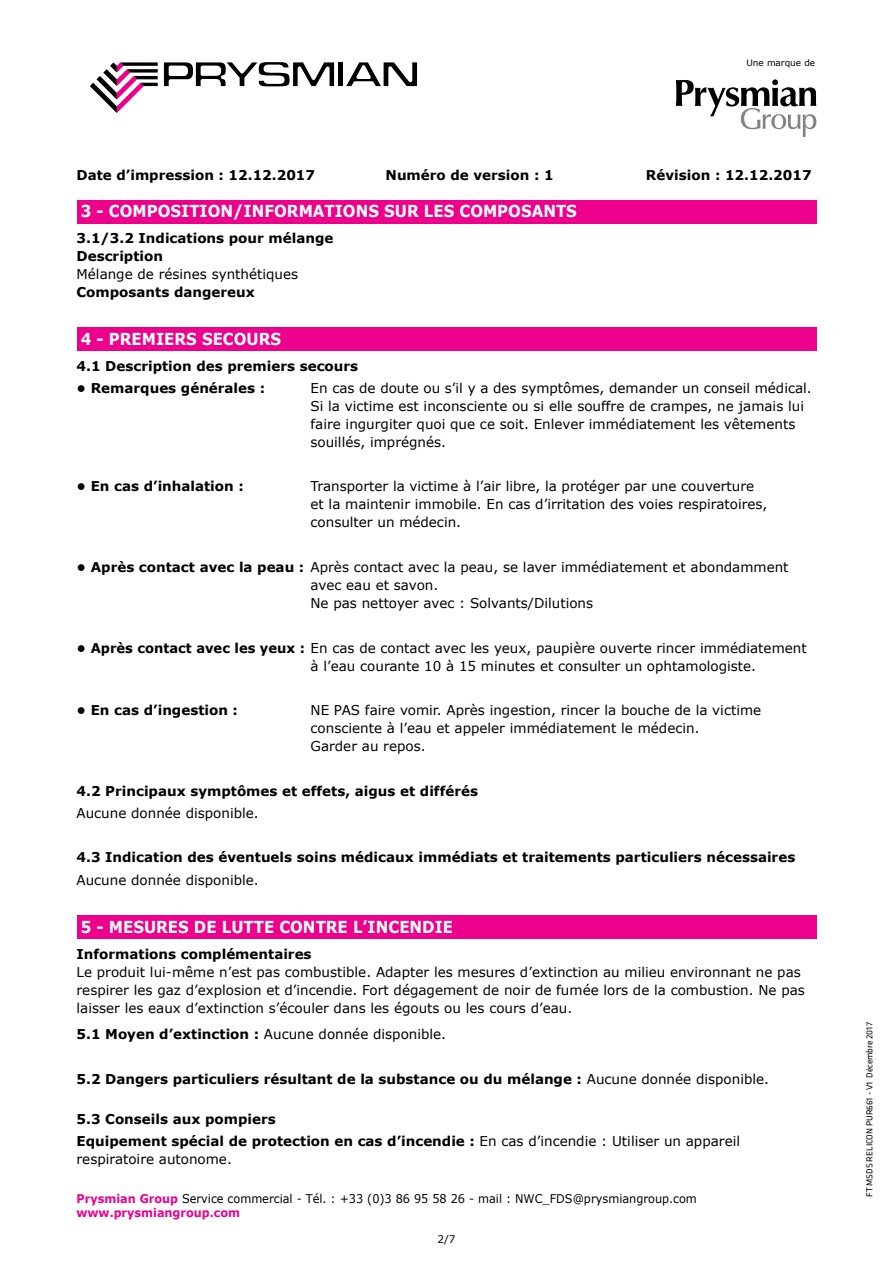
<style>
.page{position:relative;width:893px;height:1263px;background:#fff}
.page>*{position:absolute;margin:0;border:0;box-sizing:border-box;transform-origin:0 0}
.t1{font:700 16.5px "Verdana";color:#fff;scale:.91 1}
.t2{font:13.5px/18px "Verdana";color:#000}
.t3{font:700 13.5px/22.2px "Verdana";color:#000}
.t4{font:12px/14.4px "Verdana";color:#000;scale:.94 1}
.t5{font:10.5px "Verdana";color:#000}
.t6{font:9px "Klavika";color:#000}
.t7{font:8.85px "Verdana";color:#000}
.s1{font-weight:700}
.s2{font-weight:400}
.s3{font-weight:700;color:#ec008c}
</style>
<div class="page">
<hr style="left:339px;top:62px;width:4px;height:24px;background:#000">
<svg style="left:346px;top:62px;width:71px;height:24px"></svg>
<svg style="left:164px;top:62px;width:170px;height:24px"></svg>
<svg style="left:90px;top:62px;width:68px;height:51px"></svg>
<div style="left:77px;top:327px;width:739px;height:24px;background:#ec008c"></div>
<div style="left:77px;top:915px;width:739px;height:24px;background:#ec008c"></div>
<svg style="left:676px;top:79px;width:140px;height:58px"></svg>
<div style="left:77px;top:200px;width:739px;height:23px;background:#ec008c"></div>
<p class="t7" style="left:746px;top:57px;width:70px">Une marque de</p>
<p class="t3" style="left:77px;top:164px;width:240px">Date d’impression : 12.12.2017</p>
<p class="t3" style="left:386px;top:164px;width:170px">Numéro de version : 1</p>
<p class="t3" style="left:646px;top:164px;width:167px">Révision : 12.12.2017</p>
<p class="t1" style="left:81px;top:199px;width:547px">3 - COMPOSITION/INFORMATIONS SUR LES COMPOSANTS</p>
<p class="t3" style="left:77px;top:229px;width:258px;line-height:18px">3.1/3.2 Indications pour mélange<br>Description</p>
<p class="t2" style="left:77px;top:265px;width:223px">Mélange de résines synthétiques</p>
<p class="t3" style="left:77px;top:281px;width:180px">Composants dangereux</p>
<p class="t1" style="left:81px;top:327px;width:222px">4 - PREMIERS SECOURS</p>
<p class="t3" style="left:77px;top:354px;width:283px">4.1 Description des premiers secours</p>
<p class="t3" style="left:77px;top:377px;width:190px">• Remarques générales :</p>
<p class="t2" style="left:310px;top:379px;width:503px">En cas de doute ou s’il y a des symptômes, demander un conseil médical.<br>Si la victime est inconsciente ou si elle souffre de crampes, ne jamais lui faire ingurgiter quoi que ce soit. Enlever immédiatement les vêtements souillés, imprégnés.</p>
<p class="t3" style="left:76px;top:475px;width:169px">• En cas d’inhalation :</p>
<p class="t2" style="left:311px;top:477px;width:458px">Transporter la victime à l’air libre, la protéger par une couverture et la maintenir immobile. En cas d’irritation des voies respiratoires, consulter un médecin.</p>
<p class="t2" style="left:311px;top:558px;width:480px;text-indent:-234px"><span class="s1">• Après contact avec la peau :</span> Après contact avec la peau, se laver immédiatement et abondamment avec eau et savon.<br>Ne pas nettoyer avec : Solvants/Dilutions</p>
<p class="t2" style="left:311px;top:638px;width:498px;text-indent:-234px"><span class="s1">• Après contact avec les yeux :</span> En cas de contact avec les yeux, paupière ouverte rincer immédiatement à l’eau courante 10 à 15 minutes et consulter un ophtamologiste.</p>
<p class="t3" style="left:77px;top:699px;width:163px">• En cas d’ingestion :</p>
<p class="t2" style="left:311px;top:701px;width:452px">NE PAS faire vomir. Après ingestion, rincer la bouche de la victime consciente à l’eau et appeler immédiatement le médecin.<br>Garder au repos.</p>
<p class="t3" style="left:77px;top:779px;width:403px">4.2 Principaux symptômes et effets, aigus et différés</p>
<p class="t2" style="left:77px;top:804px;width:184px">Aucune donnée disponible.</p>
<p class="t3" style="left:77px;top:846px;width:720px">4.3 Indication des éventuels soins médicaux immédiats et traitements particuliers nécessaires</p>
<p class="t2" style="left:77px;top:870px;width:184px">Aucune donnée disponible.</p>
<p class="t1" style="left:81px;top:915px;width:411px">5 - MESURES DE LUTTE CONTRE L’INCENDIE</p>
<p class="t3" style="left:77px;top:942px;width:237px">Informations complémentaires</p>
<p class="t2" style="left:77px;top:962px;width:730px">Le produit lui-même n’est pas combustible. Adapter les mesures d’extinction au milieu environnant ne pas respirer les gaz d’explosion et d’incendie. Fort dégagement de noir de fumée lors de la combustion. Ne pas laisser les eaux d’extinction s’écouler dans les égouts ou les cours d’eau.</p>
<p class="t2" style="left:77px;top:1025px;width:371px"><span class="s1">5.1 Moyen d’extinction :</span> Aucune donnée disponible.</p>
<p class="t3" style="left:77px;top:1067px;width:694px">5.2 Dangers particuliers résultant de la substance ou du mélange : <span class="s2">Aucune donnée disponible.</span></p>
<p class="t3" style="left:77px;top:1107px;width:665px">5.3 Conseils aux pompiers<br>Equipement spécial de protection en cas d’incendie : <span class="s2">En cas d’incendie : Utiliser un appareil</span></p>
<p class="t2" style="left:77px;top:1150px;width:157px">respiratoire autonome.</p>
<p class="t4" style="left:77px;top:1191px;width:661px"><span class="s3">Prysmian Group</span> Service commercial - Tél. : +33 (0)3 86 95 58 26 - mail : NWC_FDS@prysmiangroup.com <span class="s3">www.prysmiangroup.com</span></p>
<p class="t5" style="left:437px;top:1232px;width:20px">2/7</p>
<p class="t6" style="left:864px;top:1197px;width:176px;rotate:-90deg">FT MSDS RELICON PUR661 - V1 Décembre 2017</p>
</div>
